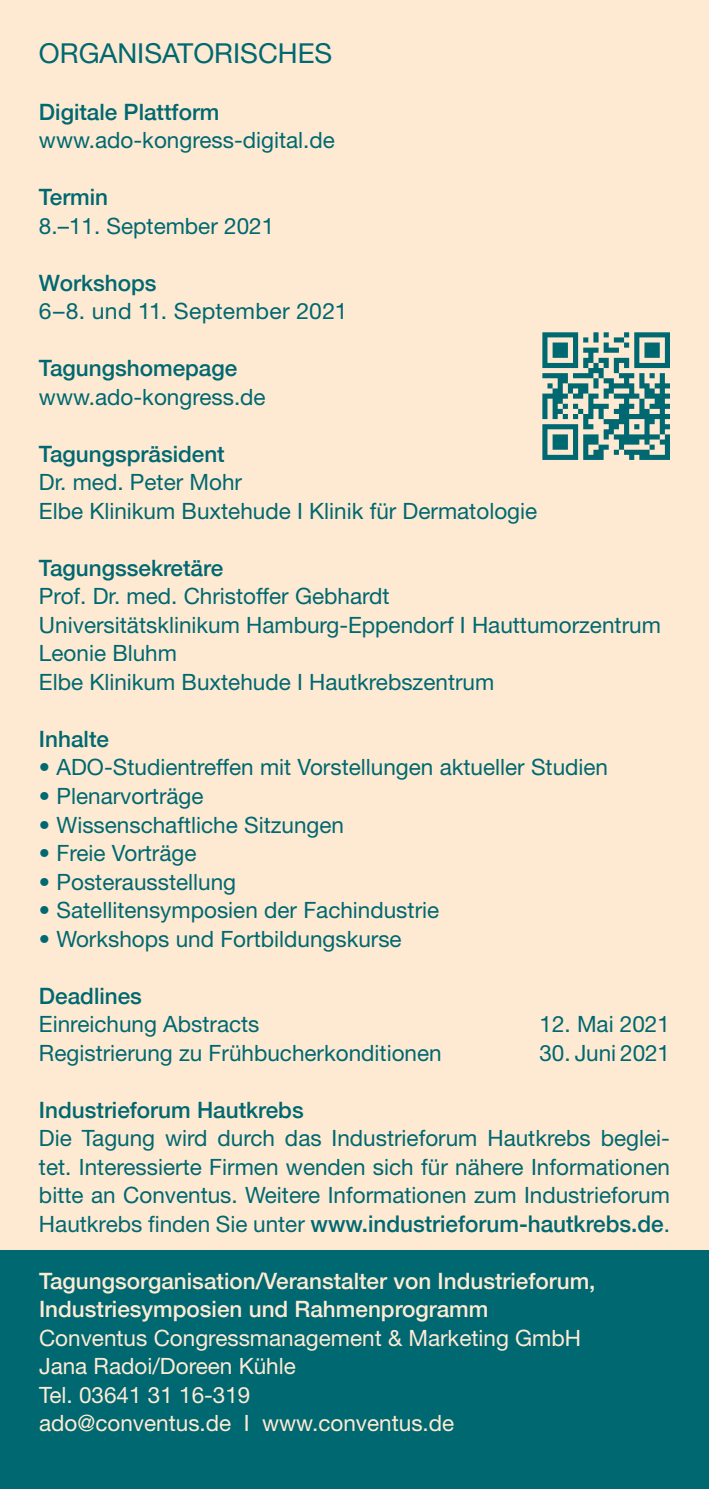
<style>
.page{position:relative;width:709px;height:1489px;background:#fff}
.page>*{position:absolute;margin:0;border:0;box-sizing:border-box;transform-origin:0 0}
.t1{font:27.5px "Helvetica Neue LT Std";color:#006871}
.t2{font:500 23px "Helvetica Neue LT";color:#006871}
.t3{font:22.5px/28.5px "Helvetica Neue LT Std";color:#006871}
.t4{font:500 22.5px "Helvetica Neue LT";color:#006871}
.t5{font:22.5px/28.5px "Helvetica Neue LT Std";color:#feebd4}
.t6{font:500 22.5px/28.5px "Helvetica Neue LT";color:#feebd4}
.s1{font-family:"Helvetica Neue LT Std";font-weight:400;font-size:22.5px}
</style>
<div class="page">
<div style="left:0;top:0;width:709px;height:1488px;background:#feead2"></div>
<div style="left:0;top:1250px;width:709px;height:238px;background:#006871"></div>
<svg style="left:542px;top:332px;width:128px;height:128px"></svg>
<p class="t1" style="left:39px;top:36px;width:295px">ORGANISATORISCHES</p>
<p class="t4" style="left:39px;top:98px;width:182px">Digitale Plattform</p>
<p class="t3" style="left:39px;top:125px;width:297px">www.ado-kongress-digital.de</p>
<p class="t4" style="left:39px;top:184px;width:71px">Termin</p>
<p class="t3" style="left:39px;top:211px;width:237px">8.–11. September 2021</p>
<p class="t4" style="left:39px;top:269px;width:119px">Workshops</p>
<p class="t3" style="left:39px;top:296px;width:310px">6–8. und 11. September 2021</p>
<p class="t4" style="left:39px;top:355px;width:200px">Tagungshomepage</p>
<p class="t3" style="left:39px;top:382px;width:228px">www.ado-kongress.de</p>
<p class="t4" style="left:39px;top:440px;width:187px">Tagungspräsident</p>
<p class="t3" style="left:39px;top:467px;width:500px">Dr. med. Peter Mohr<br>Elbe Klinikum Buxtehude I Klinik für Dermatologie</p>
<p class="t4" style="left:39px;top:554px;width:186px">Tagungssekretäre</p>
<p class="t3" style="left:39px;top:581px;width:623px">Prof. Dr. med. Christoffer Gebhardt<br>Universitätsklinikum Hamburg-Eppendorf I Hauttumorzentrum Leonie Bluhm<br>Elbe Klinikum Buxtehude I Hautkrebszentrum</p>
<p class="t4" style="left:39px;top:725px;width:72px">Inhalte</p>
<p class="t3" style="left:39px;top:753px;width:570px">• ADO-Studientreffen mit Vorstellungen aktueller Studien</p>
<p class="t3" style="left:39px;top:781px;width:166px">• Plenarvorträge</p>
<p class="t3" style="left:39px;top:810px;width:307px">• Wissenschaftliche Sitzungen</p>
<p class="t3" style="left:39px;top:838px;width:159px">• Freie Vorträge</p>
<p class="t3" style="left:39px;top:867px;width:199px">• Posterausstellung</p>
<p class="t3" style="left:39px;top:895px;width:402px">• Satellitensymposien der Fachindustrie</p>
<p class="t3" style="left:39px;top:924px;width:364px">• Workshops und Fortbildungskurse</p>
<p class="t4" style="left:39px;top:982px;width:104px">Deadlines</p>
<p class="t3" style="left:39px;top:1009px;width:222px">Einreichung Abstracts</p>
<p class="t3" style="left:539px;top:1009px;width:132px">12. Mai 2021</p>
<p class="t3" style="left:39px;top:1038px;width:404px">Registrierung zu Frühbucherkonditionen</p>
<p class="t3" style="left:539px;top:1038px;width:132px">30. Juni 2021</p>
<p class="t4" style="left:39px;top:1096px;width:266px">Industrieforum Hautkrebs</p>
<p class="t3" style="left:39px;top:1123px;width:632px;text-align:justify">Die Tagung wird durch das Industrieforum Hautkrebs beglei&shy;tet. Interessierte Firmen wenden sich für nähere Informationen bitte an Conventus. Weitere Informationen zum Industrieforum</p>
<p class="t2" style="left:39px;top:1209px;width:632px"><span class="s1">Hautkrebs finden Sie unter</span> www.industrieforum-hautkrebs.de<span class="s1">.</span></p>
<p class="t6" style="left:39px;top:1266px;width:558px">Tagungsorganisation/Veranstalter von Industrieforum,<br>Industriesymposien und Rahmenprogramm</p>
<p class="t5" style="left:39px;top:1322px;width:543px">Conventus Congressmanagement &amp; Marketing GmbH Jana Radoi/Doreen Kühle<br>Tel. 03641 31 16-319<br>ado@conventus.de I www.conventus.de</p>
</div>
